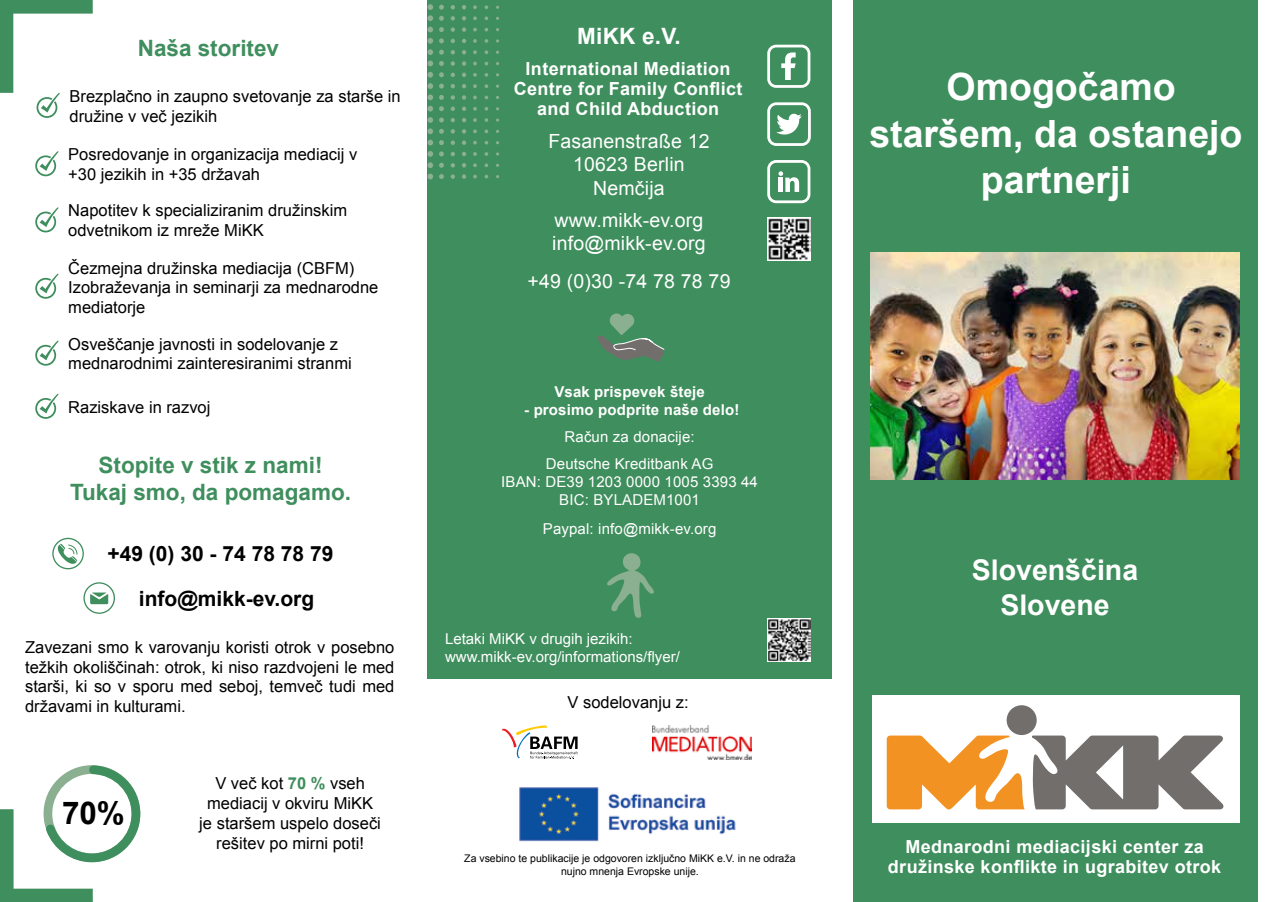
<style>
.page{position:relative;width:1272px;height:902px;background:#fff}
.page>*{position:absolute;margin:0;border:0;box-sizing:border-box;transform-origin:0 0}
.t1{font:700 37.5px/46.5px "Arial";color:#fff;text-align:center}
.t2{font:700 31.35px "Arial";color:#000}
.t3{font:700 28.5px/34.2px "Arial";color:#fff;text-align:center}
.t4{font:700 22.5px/27px "Arial";color:#3f8e5d;text-align:center}
.t5{font:700 22.5px "Arial";color:#fff}
.t6{font:700 21px/44.4px "Arial";color:#000;text-align:center}
.t7{font:19.5px/23.4px "Arial";letter-spacing:.01em;color:#fff;text-align:center}
.t8{font:700 18px/19.8px "Arial";letter-spacing:.02em;color:#fff;text-align:center}
.t9{font:16.5px/19.8px "Arial";color:#000}
.t10{font:15px/18px "Arial";letter-spacing:.01em;color:#fff;text-align:center}
.t11{font:700 15px "Arial";letter-spacing:.01em;color:#fff}
.t12{font:10.5px/12.6px "Arial";color:#000;text-align:center}
.s1{font-weight:700;color:#3f8e5d}
</style>
<div class="page">
<div style="left:853px;top:0;width:403px;height:901px;background:#3f8e5d"></div>
<div style="left:427px;top:0;width:404px;height:678px;background:#3f8e5d"></div>
<img style="left:870px;top:252px;width:369px;height:227px">
<img style="left:652px;top:725px;width:99px;height:34px">
<svg style="left:502px;top:725px;width:75px;height:34px"></svg>
<div style="left:872px;top:695px;width:367px;height:127px;background:#fff"></div>
<svg style="left:886px;top:735px;width:138px;height:74px"></svg>
<svg style="left:1032px;top:735px;width:192px;height:74px"></svg>
<div style="left:1006px;top:705px;width:30px;height:30px;background:#716e6c;border-radius:50%"></div>
<svg style="left:0;top:0;width:93px;height:118px"></svg>
<svg style="left:35px;top:151px;width:24px;height:25px"></svg>
<svg style="left:35px;top:207px;width:24px;height:25px"></svg>
<svg style="left:35px;top:273px;width:24px;height:26px"></svg>
<svg style="left:35px;top:340px;width:24px;height:25px"></svg>
<svg style="left:35px;top:393px;width:24px;height:26px"></svg>
<svg style="left:52px;top:537px;width:32px;height:32px"></svg>
<svg style="left:83px;top:582px;width:32px;height:31px"></svg>
<svg style="left:0;top:765px;width:140px;height:136px"></svg>
<svg style="left:607px;top:553px;width:47px;height:65px"></svg>
<img style="left:767px;top:618px;width:43px;height:43px">
<svg style="left:473px;top:175px;width:4px;height:3px"></svg>
<svg style="left:462px;top:174px;width:4px;height:5px"></svg>
<svg style="left:450px;top:174px;width:5px;height:5px"></svg>
<svg style="left:439px;top:174px;width:5px;height:5px"></svg>
<svg style="left:427px;top:174px;width:6px;height:5px"></svg>
<svg style="left:484px;top:163px;width:4px;height:4px"></svg>
<svg style="left:473px;top:163px;width:4px;height:4px"></svg>
<svg style="left:462px;top:163px;width:4px;height:4px"></svg>
<svg style="left:450px;top:163px;width:5px;height:4px"></svg>
<svg style="left:439px;top:163px;width:5px;height:5px"></svg>
<svg style="left:496px;top:152px;width:3px;height:4px"></svg>
<svg style="left:484px;top:152px;width:4px;height:4px"></svg>
<svg style="left:473px;top:152px;width:4px;height:4px"></svg>
<svg style="left:462px;top:152px;width:4px;height:4px"></svg>
<svg style="left:450px;top:152px;width:5px;height:4px"></svg>
<svg style="left:439px;top:151px;width:5px;height:5px"></svg>
<svg style="left:427px;top:151px;width:6px;height:17px"></svg>
<svg style="left:473px;top:141px;width:4px;height:3px"></svg>
<svg style="left:462px;top:140px;width:4px;height:5px"></svg>
<svg style="left:450px;top:140px;width:5px;height:5px"></svg>
<svg style="left:439px;top:140px;width:5px;height:5px"></svg>
<svg style="left:427px;top:140px;width:6px;height:5px"></svg>
<svg style="left:484px;top:129px;width:4px;height:4px"></svg>
<svg style="left:473px;top:129px;width:4px;height:4px"></svg>
<svg style="left:462px;top:129px;width:4px;height:5px"></svg>
<svg style="left:450px;top:129px;width:5px;height:5px"></svg>
<svg style="left:439px;top:129px;width:5px;height:5px"></svg>
<svg style="left:484px;top:118px;width:4px;height:4px"></svg>
<svg style="left:473px;top:118px;width:4px;height:4px"></svg>
<svg style="left:462px;top:118px;width:4px;height:4px"></svg>
<svg style="left:450px;top:118px;width:5px;height:4px"></svg>
<svg style="left:439px;top:117px;width:5px;height:5px"></svg>
<svg style="left:484px;top:107px;width:4px;height:4px"></svg>
<svg style="left:473px;top:107px;width:4px;height:4px"></svg>
<svg style="left:462px;top:106px;width:4px;height:5px"></svg>
<svg style="left:450px;top:106px;width:5px;height:5px"></svg>
<svg style="left:439px;top:106px;width:5px;height:5px"></svg>
<svg style="left:427px;top:106px;width:6px;height:28px"></svg>
<svg style="left:473px;top:95px;width:4px;height:4px"></svg>
<svg style="left:462px;top:95px;width:4px;height:5px"></svg>
<svg style="left:450px;top:95px;width:5px;height:5px"></svg>
<svg style="left:439px;top:95px;width:5px;height:5px"></svg>
<svg style="left:484px;top:84px;width:4px;height:4px"></svg>
<svg style="left:473px;top:84px;width:4px;height:4px"></svg>
<svg style="left:462px;top:84px;width:4px;height:4px"></svg>
<svg style="left:450px;top:84px;width:5px;height:4px"></svg>
<svg style="left:439px;top:84px;width:5px;height:5px"></svg>
<svg style="left:484px;top:73px;width:4px;height:4px"></svg>
<svg style="left:473px;top:73px;width:4px;height:4px"></svg>
<svg style="left:462px;top:73px;width:4px;height:4px"></svg>
<svg style="left:450px;top:73px;width:5px;height:4px"></svg>
<svg style="left:439px;top:72px;width:5px;height:5px"></svg>
<svg style="left:427px;top:72px;width:6px;height:28px"></svg>
<svg style="left:473px;top:62px;width:4px;height:3px"></svg>
<svg style="left:462px;top:61px;width:4px;height:5px"></svg>
<svg style="left:450px;top:61px;width:5px;height:5px"></svg>
<svg style="left:439px;top:61px;width:5px;height:5px"></svg>
<svg style="left:427px;top:61px;width:6px;height:5px"></svg>
<svg style="left:484px;top:50px;width:4px;height:4px"></svg>
<svg style="left:473px;top:50px;width:4px;height:4px"></svg>
<svg style="left:462px;top:50px;width:4px;height:4px"></svg>
<svg style="left:450px;top:50px;width:5px;height:4px"></svg>
<svg style="left:439px;top:50px;width:5px;height:5px"></svg>
<svg style="left:484px;top:39px;width:4px;height:4px"></svg>
<svg style="left:473px;top:39px;width:4px;height:4px"></svg>
<svg style="left:462px;top:39px;width:4px;height:4px"></svg>
<svg style="left:450px;top:39px;width:5px;height:4px"></svg>
<svg style="left:439px;top:38px;width:5px;height:5px"></svg>
<svg style="left:427px;top:38px;width:6px;height:17px"></svg>
<svg style="left:473px;top:28px;width:4px;height:4px"></svg>
<svg style="left:462px;top:27px;width:4px;height:5px"></svg>
<svg style="left:450px;top:27px;width:5px;height:5px"></svg>
<svg style="left:439px;top:27px;width:5px;height:5px"></svg>
<svg style="left:427px;top:27px;width:6px;height:5px"></svg>
<svg style="left:484px;top:16px;width:4px;height:4px"></svg>
<svg style="left:473px;top:16px;width:4px;height:4px"></svg>
<svg style="left:462px;top:16px;width:4px;height:5px"></svg>
<svg style="left:450px;top:16px;width:5px;height:5px"></svg>
<svg style="left:439px;top:16px;width:5px;height:5px"></svg>
<svg style="left:484px;top:5px;width:4px;height:4px"></svg>
<svg style="left:473px;top:5px;width:4px;height:4px"></svg>
<svg style="left:462px;top:5px;width:4px;height:4px"></svg>
<svg style="left:450px;top:5px;width:5px;height:4px"></svg>
<svg style="left:439px;top:5px;width:5px;height:5px"></svg>
<svg style="left:427px;top:4px;width:6px;height:17px"></svg>
<svg style="left:778px;top:171px;width:21px;height:21px"></svg>
<div style="left:767px;top:160px;width:43px;height:43px;border:3px solid #fff;border-radius:8px"></div>
<div style="left:767px;top:45px;width:43px;height:43px;border:3px solid #fff;border-radius:8px"></div>
<svg style="left:781px;top:52px;width:14px;height:28px"></svg>
<svg style="left:776px;top:113px;width:25px;height:22px"></svg>
<div style="left:767px;top:102px;width:43px;height:44px;border:3px solid #fff;border-radius:8px"></div>
<img style="left:767px;top:218px;width:43px;height:43px">
<svg style="left:597px;top:313px;width:68px;height:49px"></svg>
<img style="left:519px;top:787px;width:217px;height:55px">
<h3 class="t4" style="left:138px;top:35px;width:143px">Naša storitev</h3>
<p class="t9" style="left:70px;top:86px;width:333px">Brezplačno in zaupno svetovanje za starše in družine v več jezikih</p>
<p class="t9" style="left:68px;top:145px;width:290px">Posredovanje in organizacija mediacij v +30 jezikih in +35 državah</p>
<p class="t9" style="left:68px;top:201px;width:280px">Napotitev k specializiranim družinskim odvetnikom iz mreže MiKK</p>
<p class="t9" style="left:68px;top:258px;width:311px">Čezmejna družinska mediacija (CBFM)<br>Izobraževanja in seminarji za mednarodne mediatorje</p>
<p class="t9" style="left:68px;top:334px;width:285px">Osveščanje javnosti in sodelovanje z mednarodnimi zainteresiranimi stranmi</p>
<p class="t9" style="left:68px;top:397px;width:144px">Raziskave in razvoj</p>
<h3 class="t4" style="left:70px;top:452px;width:282px">Stopite v stik z nami!<br>Tukaj smo, da pomagamo.</h3>
<p class="t6" style="left:107px;top:532px;width:227px">+49 (0) 30 - 74 78 78 79 info@mikk-ev.org</p>
<p class="t9" style="left:25px;top:637px;width:371px;text-align:justify">Zavezani smo k varovanju koristi otrok v posebno težkih okoliščinah: otrok, ki niso razdvojeni le med starši, ki so v sporu med seboj, temveč tudi med državami in kulturami.</p>
<h2 class="t2" style="left:62px;top:791px;width:64px">70%</h2>
<p class="t9" style="left:199px;top:773px;width:183px;text-align:center">V več kot <span class="s1">70 %</span> vseh mediacij v okviru MiKK je staršem uspelo doseči rešitev po mirni poti!</p>
<h3 class="t5" style="left:577px;top:21px;width:105px">MiKK e.V.</h3>
<p class="t8" style="left:513px;top:59px;width:230px">International Mediation<br>Centre for Family Conflict and Child Abduction</p>
<p class="t7" style="left:548px;top:129px;width:163px">Fasanenstraße 12<br>10623 Berlin<br>Nemčija</p>
<p class="t7" style="left:552px;top:209px;width:155px;text-align:left">www.mikk-ev.org info@mikk-ev.org</p>
<p class="t7" style="left:527px;top:269px;width:205px">+49 (0)30 -74 78 78 79</p>
<p class="t11" style="left:554px;top:382px;width:152px">Vsak prispevek šteje</p>
<p class="t11" style="left:524px;top:400px;width:217px">- prosimo podprite naše delo!</p>
<p class="t10" style="left:546px;top:423px;width:169px;line-height:27px">Račun za donacije:<br>Deutsche Kreditbank AG</p>
<p class="t10" style="left:501px;top:473px;width:258px">IBAN: DE39 1203 0000 1005 3393 44<br>BIC: BYLADEM1001</p>
<p class="t10" style="left:543px;top:520px;width:175px">Paypal: info@mikk-ev.org</p>
<p class="t10" style="left:445px;top:629px;width:236px;text-align:left">Letaki MiKK v drugih jezikih: www.mikk-ev.org/informations/flyer/</p>
<p class="t9" style="left:567px;top:692px;width:123px">V sodelovanju z:</p>
<p class="t12" style="left:464px;top:852px;width:333px">Za vsebino te publikacije je odgovoren izključno MiKK e.V. in ne odraža nujno mnenja Evropske unije.</p>
<h1 class="t1" style="left:869px;top:65px;width:375px">Omogočamo staršem, da ostanejo partnerji</h1>
<h3 class="t3" style="left:971px;top:554px;width:168px">Slovenščina<br>Slovene</h3>
<p class="t8" style="left:887px;top:837px;width:335px">Mednarodni mediacijski center za družinske konflikte in ugrabitev otrok</p>
</div>
